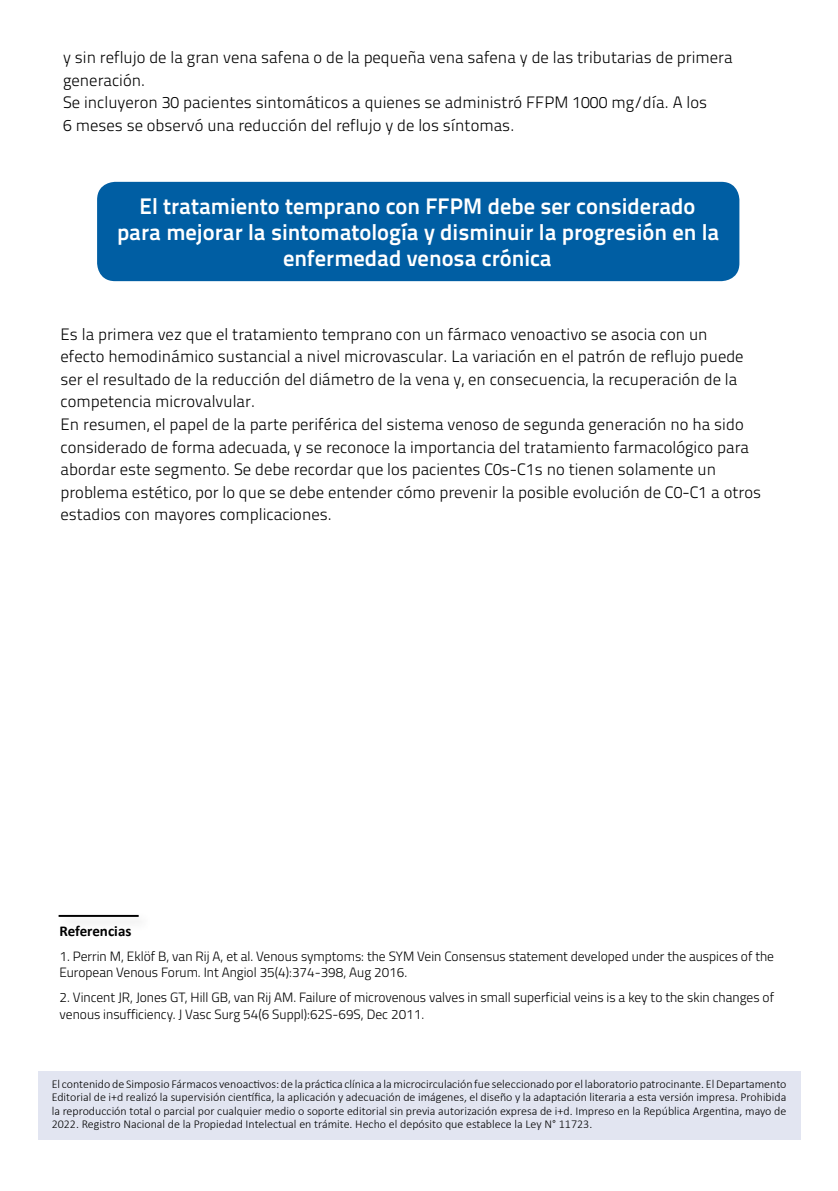
<style>
.page{position:relative;width:838px;height:1191px;background:#fff}
.page>*{position:absolute;margin:0;border:0;box-sizing:border-box;transform-origin:0 0}
.t1{font:22.5px/25.8px "Titillium Text 25 L 800 wt";color:#fff;text-align:center}
.t2{font:16.5px/22.5px "Titillium Text 25 L 250 wt";color:#000}
.t3{font:700 15px "Calibri";color:#000}
.t4{font:300 13.5px/16.5px "Titillium";color:#000}
.t5{font:300 12px/13.5px "Calibri";color:#000;text-align:justify}
</style>
<div class="page">
<div style="left:97px;top:182px;width:642px;height:99px;background:#005ea3;border-radius:18px"></div>
<div style="left:56px;top:912px;width:97px;height:20px;background:#fafafa"></div>
<hr style="left:59px;top:915px;width:80px;height:2px;background:#000">
<div style="left:38px;top:1071px;width:762px;height:69px;background:#e2e5f1"></div>
<p class="t2" style="left:63px;top:46px;width:671px">y sin reflujo de la gran vena safena o de la pequeña vena safena y de las tributarias de primera generación.<br>Se incluyeron 30 pacientes sintomáticos a quienes se administró FFPM 1000 mg/día. A los<br>6 meses se observó una reducción del reflujo y de los síntomas.</p>
<p class="t1" style="left:117px;top:192px;width:604px">El tratamiento temprano con FFPM debe ser considerado para mejorar la sintomatología y disminuir la progresión en la enfermedad venosa crónica</p>
<p class="t2" style="left:60px;top:322px;width:702px">Es la primera vez que el tratamiento temprano con un fármaco venoactivo se asocia con un<br>efecto hemodinámico sustancial a nivel microvascular. La variación en el patrón de reflujo puede ser el resultado de la reducción del diámetro de la vena y, en consecuencia, la recuperación de la competencia microvalvular.<br>En resumen, el papel de la parte periférica del sistema venoso de segunda generación no ha sido considerado de forma adecuada, y se reconoce la importancia del tratamiento farmacológico para abordar este segmento. Se debe recordar que los pacientes C0s-C1s no tienen solamente un problema estético, por lo que se debe entender cómo prevenir la posible evolución de C0-C1 a otros estadios con mayores complicaciones.</p>
<p class="t3" style="left:60px;top:920px;width:73px">Referencias</p>
<p class="t4" style="left:60px;top:947px;width:716px">1. Perrin M, Eklöf B, van Rij A, et al. Venous symptoms: the SYM Vein Consensus statement developed under the auspices of the<br>European Venous Forum. Int Angiol 35(4):374-398, Aug 2016.</p>
<p class="t4" style="left:60px;top:988px;width:716px">2. Vincent JR, Jones GT, Hill GB, van Rij AM. Failure of microvenous valves in small superficial veins is a key to the skin changes of venous insufficiency. J Vasc Surg 54(6 Suppl):62S-69S, Dec 2011.</p>
<p class="t5" style="left:52px;top:1076px;width:736px">El contenido de Simposio Fármacos venoactivos: de la práctica clínica a la microcirculación fue seleccionado por el laboratorio patrocinante. El Departamento Editorial de i+d realizó la supervisión científica, la aplicación y adecuación de imágenes, el diseño y la adaptación literaria a esta versión impresa. Prohibida la reproducción total o parcial por cualquier medio o soporte editorial sin previa autorización expresa de i+d. Impreso en la República Argentina, mayo de 2022. Registro Nacional de la Propiedad Intelectual en trámite. Hecho el depósito que establece la Ley N° 11723.</p>
</div>
